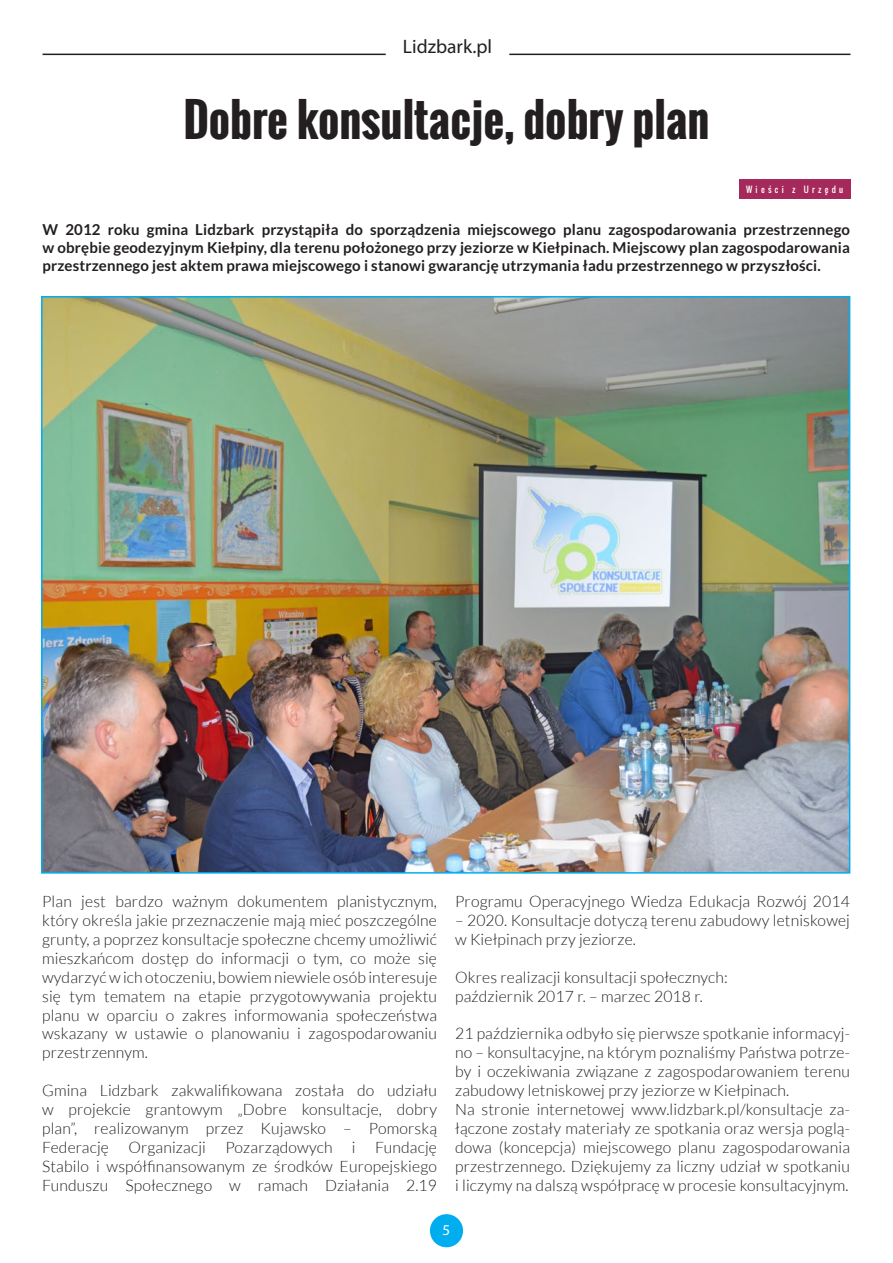
<style>
.page{position:relative;width:893px;height:1263px;background:#fff}
.page>*{position:absolute;margin:0;border:0;box-sizing:border-box;transform-origin:0 0}
.t1{font:700 45px "Oswald";color:#231f20}
.t2{font:19.5px "Myriad Pro";color:#231f20}
.t3{font:300 15.75px/18.9px "Lato";letter-spacing:.01em;color:#231f20}
.t4{font:700 15px/18px "Lato";letter-spacing:.01em;color:#231f20;text-align:justify}
.t5{font:15px "Myriad Pro";color:#fff}
.t6{font:8.25px "Oswald";letter-spacing:.4em;color:#fff}
</style>
<div class="page">
<hr style="left:43px;top:54px;width:343px;height:1px;background:#231f20">
<hr style="left:509px;top:54px;width:341px;height:1px;background:#231f20">
<div style="left:430px;top:1214px;width:33px;height:33px;background:#00aeef;border-radius:50%"></div>
<div style="left:739px;top:179px;width:111px;height:20px;background:#a5295a"></div>
<img style="left:44px;top:299px;width:803px;height:572px">
<p class="t2" style="left:403px;top:35px;width:91px">Lidzbark.pl</p>
<h1 class="t1" style="left:183px;top:86px;width:528px">Dobre konsultacje, dobry plan</h1>
<p class="t6" style="left:746px;top:183px;width:99px">Wieści z Urzędu</p>
<p class="t4" style="left:43px;top:221px;width:809px">W 2012 roku gmina Lidzbark przystąpiła do sporządzenia miejscowego planu zagospodarowania przestrzennego w obrębie geodezyjnym Kiełpiny, dla terenu położonego przy jeziorze w Kiełpinach. Miejscowy plan zagospodarowania przestrzennego jest aktem prawa miejscowego i stanowi gwarancję utrzymania ładu przestrzennego w przyszłości.</p>
<p class="t3" style="left:42px;top:892px;width:396px;text-align:justify">Plan jest bardzo ważnym dokumentem planistycznym, który określa jakie przeznaczenie mają mieć poszczególne grunty, a poprzez konsultacje społeczne chcemy umożliwić mieszkańcom dostęp do informacji o tym, co może się wydarzyć w ich otoczeniu, bowiem niewiele osób interesuje się tym tematem na etapie przygotowywania projektu planu w oparciu o zakres informowania społeczeństwa wskazany w ustawie o planowaniu i zagospodarowaniu przestrzennym.</p>
<p class="t3" style="left:42px;top:1081px;width:396px;text-align:justify">Gmina Lidzbark zakwalifikowana została do udziału w projekcie grantowym „Dobre konsultacje, dobry plan”, realizowanym przez Kujawsko – Pomorską Federację Organizacji Pozarządowych i Fundację Stabilo i współfinansowanym ze środków Europejskiego Funduszu Społecznego w ramach Działania 2.19</p>
<p class="t3" style="left:455px;top:892px;width:396px">Programu Operacyjnego Wiedza Edukacja Rozwój 2014</p>
<p class="t3" style="left:455px;top:911px;width:396px">– 2020. Konsultacje dotyczą terenu zabudowy letniskowej w Kiełpinach przy jeziorze.</p>
<p class="t3" style="left:455px;top:968px;width:274px">Okres realizacji konsultacji społecznych: październik 2017 r. – marzec 2018 r.</p>
<p class="t3" style="left:455px;top:1024px;width:396px">21 października odbyło się pierwsze spotkanie informacyj&shy;no – konsultacyjne, na którym poznaliśmy Państwa potrze&shy;by i oczekiwania związane z zagospodarowaniem terenu zabudowy letniskowej przy jeziorze w Kiełpinach.<br>Na stronie internetowej www.lidzbark.pl/konsultacje za&shy;łączone zostały materiały ze spotkania oraz wersja poglą&shy;dowa (koncepcja) miejscowego planu zagospodarowania przestrzennego. Dziękujemy za liczny udział w spotkaniu i liczymy na dalszą współpracę w procesie konsultacyjnym.</p>
<p class="t5" style="left:442px;top:1221px;width:9px">5</p>
</div>
